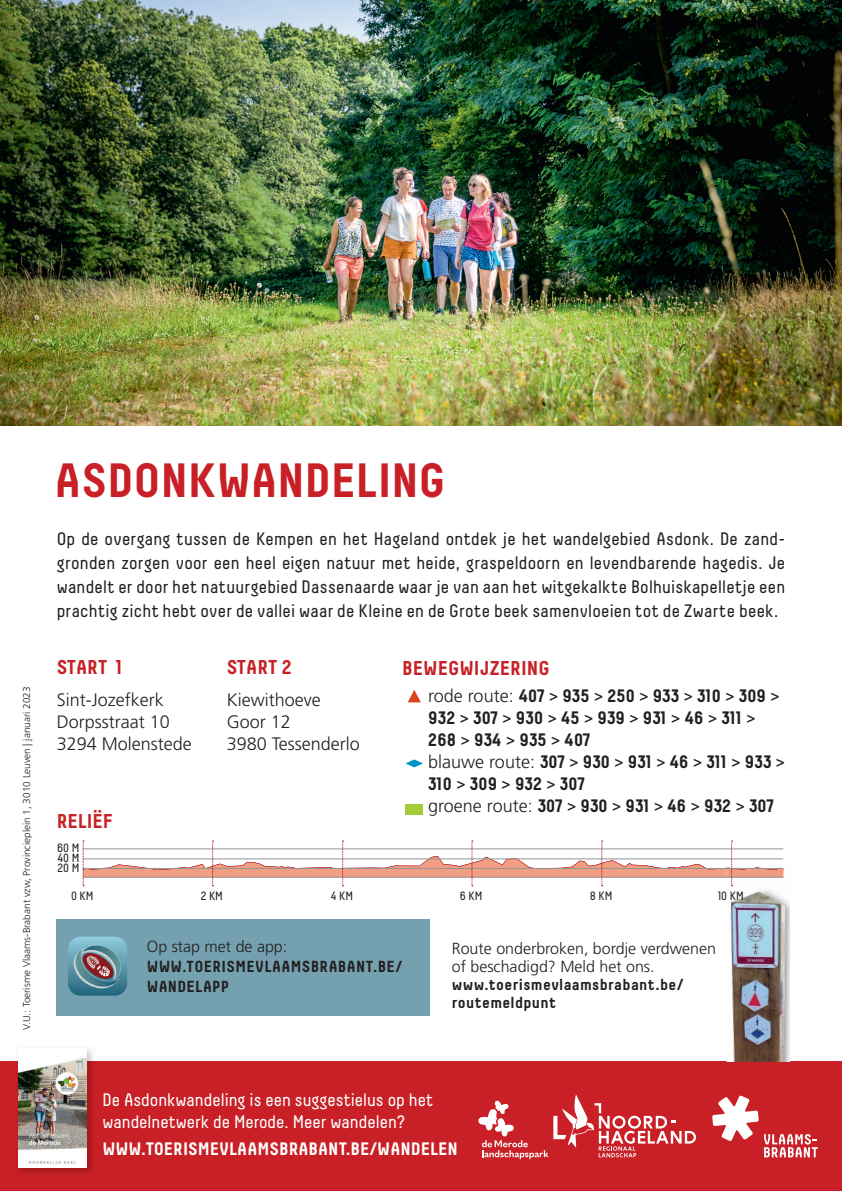
<style>
.page{position:relative;width:842px;height:1191px;background:#fff}
.page>*{position:absolute;margin:0;border:0;box-sizing:border-box;transform-origin:0 0}
.t1{font:700 48px "Decima";letter-spacing:-.005em;color:#c82026}
.t2{font:700 20px "Decima";color:#c82026}
.t3{font:18px/24px "Decima";letter-spacing:.015em;color:#231f20;text-align:justify}
.t4{font:700 18px/22px "Decima";color:#231f20}
.t5{font:18px/21.6px "Decima";color:#fff}
.t6{font:300 18px/22px "Frutiger LT Pro";color:#231f20}
.t7{font:700 18px "Decima";color:#fff}
.t8{font:700 16px/18px "Decima";letter-spacing:.02em;color:#231f20}
.t9{font:300 16px/18px "Frutiger LT Pro";color:#231f20}
.t10{font:12px/10px "Decima";color:#231f20;text-align:justify}
.t11{font:300 10px "Frutiger LT Pro";color:#231f20}
.s1{font-family:"Frutiger LT Pro";font-weight:300}
.s2{font-weight:400}
</style>
<div class="page">
<img style="left:0;top:0;width:842px;height:425px">
<div style="left:0;top:1062px;width:842px;height:129px;background:#c82026"></div>
<svg style="left:478px;top:1094px;width:218px;height:65px"></svg>
<img style="left:15px;top:1048px;width:81px;height:125px">
<img style="left:18px;top:1048px;width:68px;height:119px">
<svg style="left:712px;top:1095px;width:106px;height:62px"></svg>
<svg style="left:408px;top:690px;width:13px;height:12px"></svg>
<svg style="left:406px;top:759px;width:17px;height:8px"></svg>
<div style="left:406px;top:804px;width:17px;height:10px;background:#a4cc38"></div>
<img style="left:730px;top:868px;width:60px;height:194px">
<div style="left:57px;top:919px;width:373px;height:96px;background:#75a0af"></div>
<img style="left:68px;top:936px;width:59px;height:59px">
<svg style="left:83px;top:840px;width:700px;height:46px"></svg>
<p class="t11" style="left:21px;top:1030px;width:345px;rotate:-90deg">V.U.: Toerisme Vlaams-Brabant vzw, Provincieplein 1, 3010 Leuven | januari 2023</p>
<h1 class="t1" style="left:54px;top:451px;width:393px">ASDONKWANDELING</h1>
<p class="t3" style="left:57px;top:527px;width:730px">Op de overgang tussen de Kempen en het Hageland ontdek je het wandelgebied Asdonk. De zand&shy;gronden zorgen voor een heel eigen natuur met heide, graspeldoorn en levendbarende hagedis. Je wandelt er door het natuurgebied Dassenaarde waar je van aan het witgekalkte Bolhuiskapelletje een prachtig zicht hebt over de vallei waar de Kleine en de Grote beek samenvloeien tot de Zwarte beek.</p>
<p class="t2" style="left:57px;top:655px;width:68px">START 1</p>
<p class="t2" style="left:227px;top:655px;width:67px">START 2</p>
<p class="t6" style="left:57px;top:688px;width:137px">Sint-Jozefkerk<br>Dorpsstraat 10<br>3294 Molenstede</p>
<p class="t2" style="left:57px;top:809px;width:58px">RELIËF</p>
<p class="t6" style="left:227px;top:688px;width:135px">Kiewithoeve<br>Goor 12<br>3980 Tessenderlo</p>
<p class="t2" style="left:402px;top:656px;width:149px">BEWEGWIJZERING</p>
<p class="t4" style="left:428px;top:685px;width:358px"><span class="s1">rode route:</span> 407 <span class="s2">&gt;</span> 935 <span class="s2">&gt;</span> 250 <span class="s2">&gt;</span> 933 <span class="s2">&gt;</span> 310 <span class="s2">&gt;</span> 309 <span class="s2">&gt;<br></span>932 <span class="s2">&gt;</span> 307 <span class="s2">&gt;</span> 930 <span class="s2">&gt;</span> 45 <span class="s2">&gt;</span> 939 <span class="s2">&gt;</span> 931 <span class="s2">&gt;</span> 46 <span class="s2">&gt;</span> 311 <span class="s2">&gt;<br></span>268 <span class="s2">&gt;</span> 934 <span class="s2">&gt;</span> 935 <span class="s2">&gt;</span> 407<br><span class="s1">blauwe route:</span> 307 <span class="s2">&gt;</span> 930 <span class="s2">&gt;</span> 931 <span class="s2">&gt;</span> 46 <span class="s2">&gt;</span> 311 <span class="s2">&gt;</span> 933 <span class="s2">&gt;<br></span>310 <span class="s2">&gt;</span> 309 <span class="s2">&gt;</span> 932 <span class="s2">&gt;</span> 307<br><span class="s1">groene route:</span> 307 <span class="s2">&gt;</span> 930 <span class="s2">&gt;</span> 931 <span class="s2">&gt;</span> 46 <span class="s2">&gt;</span> 932 <span class="s2">&gt;</span> 307</p>
<p class="t10" style="left:57px;top:842px;width:24px">60 M 40 M 20 M</p>
<p class="t10" style="left:71px;top:890px;width:24px">0 KM</p>
<p class="t10" style="left:201px;top:890px;width:24px">2 KM</p>
<p class="t10" style="left:331px;top:890px;width:24px">4 KM</p>
<p class="t10" style="left:460px;top:890px;width:24px">6 KM</p>
<p class="t10" style="left:590px;top:890px;width:24px">8 KM</p>
<p class="t10" style="left:718px;top:890px;width:27px">10 KM</p>
<p class="t9" style="left:147px;top:937px;width:142px">Op stap met de app:</p>
<p class="t8" style="left:147px;top:955px;width:257px;line-height:20px">WWW.TOERISMEVLAAMSBRABANT.BE/<br>WANDELAPP</p>
<p class="t9" style="left:452px;top:939px;width:266px">Route onderbroken, bordje verdwenen of beschadigd? Meld het ons.</p>
<p class="t8" style="left:452px;top:974px;width:233px">www.toerismevlaamsbrabant.be/ routemeldpunt</p>
<p class="t5" style="left:102px;top:1089px;width:332px">De Asdonkwandeling is een suggestielus op het wandelnetwerk de Merode. Meer wandelen?</p>
<p class="t7" style="left:102px;top:1138px;width:357px">WWW.TOERISMEVLAAMSBRABANT.BE/WANDELEN</p>
</div>
